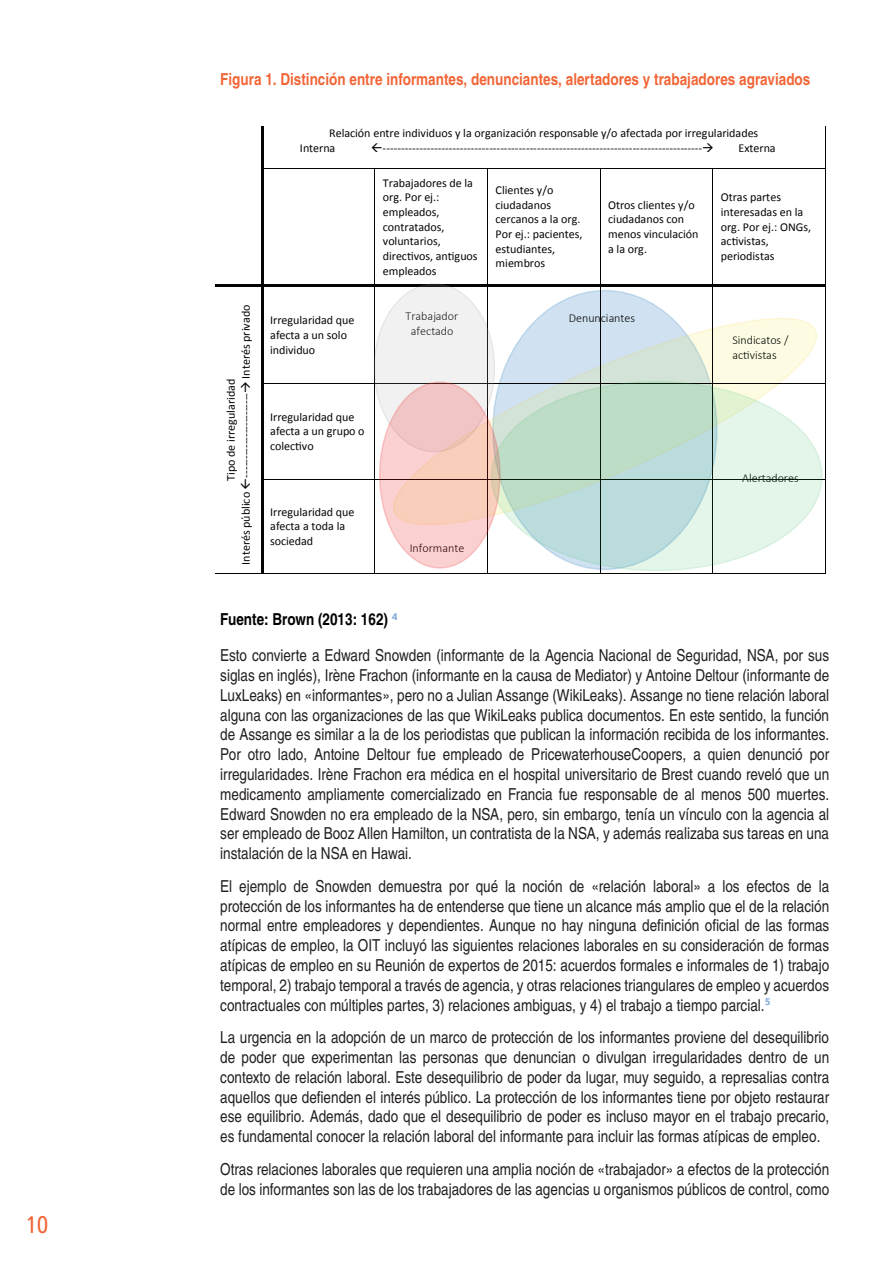
<style>
.page{position:relative;width:893px;height:1263px;background:#fff}
.page>*{position:absolute;margin:0;border:0;box-sizing:border-box;transform-origin:0 0}
.t1{font:24px "Core Sans NR47 Cn";color:#f26537}
.t2{font:16.5px/19.8px "Te X Gyre Heros Condensed";color:#231f20;text-align:justify}
.t3{font:700 16.5px "Te X Gyre Heros Condensed";color:#f26537}
.t4{font:700 16.5px "Te X Gyre Heros Condensed";color:#000}
.t5{font:12px/14.7px "Calibri";letter-spacing:-.005em;color:#040503}
.t6{font:300 12px/14.5px "Calibri";color:#040503;text-align:center}
</style>
<div class="page">
<svg style="left:493px;top:291px;width:224px;height:278px;background:#cee1ef"></svg>
<svg style="left:482px;top:318px;width:335px;height:207px"></svg>
<hr style="left:261px;top:126px;width:2px;height:42px;background:#040503">
<hr style="left:825px;top:126px;width:1px;height:42px;background:#040503">
<hr style="left:263px;top:168px;width:111px;height:1px;background:#040503">
<hr style="left:375px;top:168px;width:112px;height:1px;background:#040503">
<hr style="left:488px;top:168px;width:112px;height:1px;background:#040503">
<hr style="left:601px;top:168px;width:111px;height:1px;background:#040503">
<hr style="left:713px;top:168px;width:112px;height:1px;background:#040503">
<hr style="left:261px;top:168px;width:2px;height:116px;background:#040503">
<hr style="left:374px;top:168px;width:1px;height:116px;background:#040503">
<hr style="left:487px;top:168px;width:1px;height:116px;background:#040503">
<hr style="left:600px;top:168px;width:1px;height:116px;background:#040503">
<hr style="left:712px;top:168px;width:1px;height:116px;background:#040503">
<hr style="left:825px;top:168px;width:1px;height:116px;background:#040503">
<hr style="left:215px;top:284px;width:46px;height:3px;background:#040503">
<hr style="left:263px;top:284px;width:111px;height:3px;background:#040503">
<hr style="left:377px;top:284px;width:110px;height:3px;background:#040503">
<hr style="left:489px;top:284px;width:111px;height:3px;background:#040503">
<hr style="left:602px;top:284px;width:110px;height:3px;background:#040503">
<hr style="left:715px;top:284px;width:110px;height:3px;background:#040503">
<hr style="left:261px;top:287px;width:2px;height:96px;background:#040503">
<hr style="left:375px;top:287px;width:1px;height:96px;background:#040503">
<hr style="left:487px;top:287px;width:1px;height:96px;background:#040503">
<hr style="left:600px;top:287px;width:1px;height:96px;background:#040503">
<hr style="left:712px;top:287px;width:1px;height:96px;background:#040503">
<hr style="left:825px;top:287px;width:1px;height:96px;background:#040503">
<hr style="left:263px;top:383px;width:111px;height:1px;background:#040503">
<hr style="left:488px;top:383px;width:112px;height:1px;background:#040503">
<hr style="left:601px;top:383px;width:111px;height:1px;background:#040503">
<hr style="left:713px;top:383px;width:112px;height:1px;background:#040503">
<hr style="left:261px;top:384px;width:2px;height:95px;background:#040503">
<hr style="left:374px;top:384px;width:1px;height:95px;background:#040503">
<hr style="left:487px;top:384px;width:1px;height:95px;background:#040503">
<hr style="left:600px;top:384px;width:1px;height:95px;background:#040503">
<hr style="left:712px;top:384px;width:1px;height:95px;background:#040503">
<hr style="left:825px;top:384px;width:1px;height:95px;background:#040503">
<hr style="left:263px;top:479px;width:111px;height:1px;background:#040503">
<hr style="left:375px;top:479px;width:112px;height:1px;background:#040503">
<hr style="left:713px;top:479px;width:112px;height:1px;background:#040503">
<hr style="left:215px;top:573px;width:46px;height:1px;background:#040503">
<hr style="left:261px;top:480px;width:2px;height:93px;background:#040503">
<hr style="left:262px;top:573px;width:112px;height:1px;background:#040503">
<hr style="left:374px;top:480px;width:1px;height:93px;background:#040503">
<hr style="left:375px;top:573px;width:112px;height:1px;background:#040503">
<hr style="left:487px;top:480px;width:1px;height:93px;background:#040503">
<hr style="left:488px;top:573px;width:112px;height:1px;background:#040503">
<hr style="left:600px;top:480px;width:1px;height:93px;background:#040503">
<hr style="left:601px;top:573px;width:111px;height:1px;background:#040503">
<hr style="left:712px;top:480px;width:1px;height:93px;background:#040503">
<hr style="left:713px;top:573px;width:112px;height:1px;background:#040503">
<hr style="left:825px;top:480px;width:1px;height:93px;background:#040503">
<div style="left:374px;top:284px;width:120px;height:168px;background:#f2f1f1;border-radius:50%"></div>
<svg style="left:380px;top:382px;width:120px;height:186px;background:#f4c8c1"></svg>
<svg style="left:491px;top:382px;width:331px;height:188px;background:#c6e1d5"></svg>
<h1 class="t1" style="left:26px;top:1209px;width:23px">10</h1>
<p class="t3" style="left:220px;top:67px;width:592px">Figura 1. Distinción entre informantes, denunciantes, alertadores y trabajadores agraviados</p>
<p class="t5" style="left:300px;top:126px;width:460px;text-indent:29px">Relación entre individuos y la organización responsable y/o afectada por irregularidades<br>Interna</p>
<p class="t5" style="left:383px;top:140px;width:333px">---------------------------------------------------------------------------------------→</p>
<p class="t5" style="left:738px;top:140px;width:39px">Externa</p>
<p class="t5" style="left:383px;top:175px;width:96px">Trabajadores de la org. Por ej.: empleados, contratados, voluntarios, directivos, antiguos empleados</p>
<p class="t5" style="left:495px;top:182px;width:88px">Clientes y/o ciudadanos cercanos a la org.<br>Por ej.: pacientes, estudiantes, miembros</p>
<p class="t5" style="left:608px;top:197px;width:92px">Otros clientes y/o ciudadanos con menos vinculación a la org.</p>
<p class="t5" style="left:721px;top:190px;width:92px">Otras partes interesadas en la org. Por ej.: ONGs, activistas, periodistas</p>
<p class="t5" style="left:223px;top:565px;width:261px;line-height:15.1px;text-indent:84px;rotate:-90deg">Tipo de irregularidad<br>Interés público -----------------------→ Interés privado</p>
<p class="t5" style="left:270px;top:313px;width:86px">Irregularidad que afecta a un solo individuo</p>
<p class="t5" style="left:270px;top:409px;width:96px">Irregularidad que afecta a un grupo o colectivo</p>
<p class="t5" style="left:270px;top:504px;width:86px">Irregularidad que afecta a toda la sociedad</p>
<p class="t6" style="left:406px;top:309px;width:54px">Trabajador afectado</p>
<p class="t6" style="left:410px;top:540px;width:56px">Informante</p>
<p class="t4" style="left:220px;top:607px;width:179px">Fuente: Brown (2013: 162) <sup>4</sup></p>
<p class="t6" style="left:569px;top:310px;width:68px">Denunciantes</p>
<p class="t6" style="left:732px;top:333px;width:58px;text-align:left">Sindicatos / activistas</p>
<p class="t6" style="left:742px;top:471px;width:58px">Alertadores</p>
<p class="t2" style="left:220px;top:645px;width:610px">Esto convierte a Edward Snowden (informante de la Agencia Nacional de Seguridad, NSA, por sus siglas en inglés), Irène Frachon (informante en la causa de Mediator) y Antoine Deltour (informante de LuxLeaks) en «informantes», pero no a Julian Assange (WikiLeaks). Assange no tiene relación laboral alguna con las organizaciones de las que WikiLeaks publica documentos. En este sentido, la función de Assange es similar a la de los periodistas que publican la información recibida de los informantes.<br>Por otro lado, Antoine Deltour fue empleado de PricewaterhouseCoopers, a quien denunció por irregularidades. Irène Frachon era médica en el hospital universitario de Brest cuando reveló que un medicamento ampliamente comercializado en Francia fue responsable de al menos 500 muertes.<br>Edward Snowden no era empleado de la NSA, pero, sin embargo, tenía un vínculo con la agencia al ser empleado de Booz Allen Hamilton, un contratista de la NSA, y además realizaba sus tareas en una instalación de la NSA en Hawai.</p>
<p class="t2" style="left:220px;top:875px;width:610px">El ejemplo de Snowden demuestra por qué la noción de «relación laboral» a los efectos de la protección de los informantes ha de entenderse que tiene un alcance más amplio que el de la relación normal entre empleadores y dependientes. Aunque no hay ninguna definición oficial de las formas atípicas de empleo, la OIT incluyó las siguientes relaciones laborales en su consideración de formas atípicas de empleo en su Reunión de expertos de 2015: acuerdos formales e informales de 1) trabajo temporal, 2) trabajo temporal a través de agencia, y otras relaciones triangulares de empleo y acuerdos contractuales con múltiples partes, 3) relaciones ambiguas, y 4) el trabajo a tiempo parcial.<sup>5</sup></p>
<p class="t2" style="left:220px;top:1026px;width:610px">La urgencia en la adopción de un marco de protección de los informantes proviene del desequilibrio de poder que experimentan las personas que denuncian o divulgan irregularidades dentro de un contexto de relación laboral. Este desequilibrio de poder da lugar, muy seguido, a represalias contra aquellos que defienden el interés público. La protección de los informantes tiene por objeto restaurar ese equilibrio. Además, dado que el desequilibrio de poder es incluso mayor en el trabajo precario, es fundamental conocer la relación laboral del informante para incluir las formas atípicas de empleo.</p>
<p class="t2" style="left:220px;top:1158px;width:610px">Otras relaciones laborales que requieren una amplia noción de «trabajador» a efectos de la protección de los informantes son las de los trabajadores de las agencias u organismos públicos de control, como</p>
</div>
